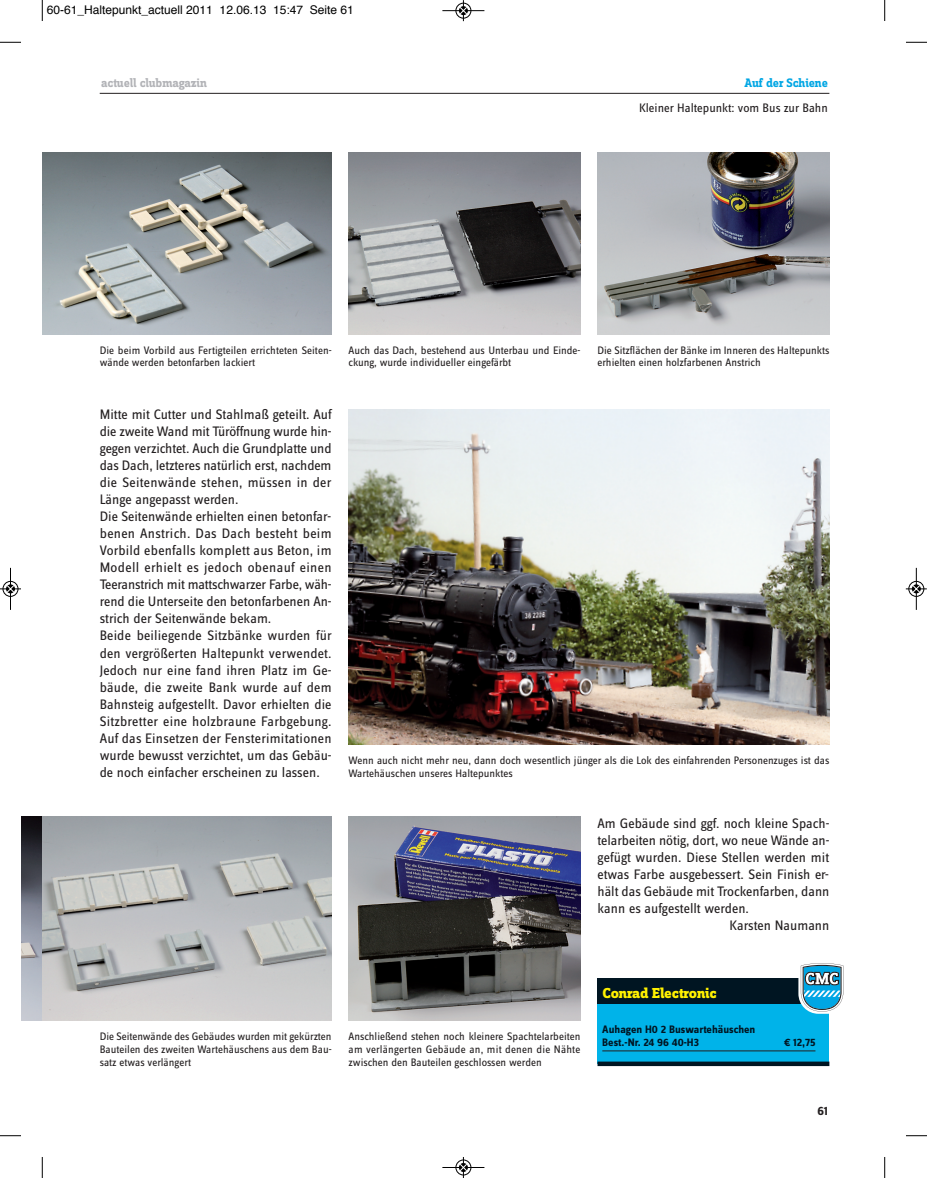
<style>
.page{position:relative;width:927px;height:1178px;background:#fff}
.page>*{position:absolute;margin:0;border:0;box-sizing:border-box;transform-origin:0 0}
.t1{font:800 15px "Zine Slab Dis";letter-spacing:-.01em;color:#fff101}
.t2{font:14.25px/17px "Zine Sans Dis";color:#231f20}
.t3{font:12.75px "Zine Sans Dis";color:#231f20}
.t4{font:700 12.75px "Zine Slab Dis";letter-spacing:-.01em;color:#b2b3b7}
.t5{font:700 12.75px "Zine Slab Dis";letter-spacing:-.005em;color:#00a6e4}
.t6{font:700 12.75px "Zine Sans Dis";color:#231f20}
.t7{font:12px "Helvetica";color:#000}
.t8{font:11.25px/12.8px "Zine Sans Dis";color:#231f20}
.t9{font:700 11.25px/13.5px "Zine Sans Dis";color:#001522}
</style>
<div class="page">
<hr style="left:100px;top:93px;width:729px;height:1px;background:#231f20">
<img style="left:42px;top:153px;width:289px;height:181px">
<img style="left:348px;top:153px;width:232px;height:181px">
<img style="left:597px;top:153px;width:232px;height:181px">
<img style="left:21px;top:816px;width:21px;height:204px">
<svg style="left:42px;top:816px;width:289px;height:204px;background:#b6b8b9"></svg>
<img style="left:348px;top:816px;width:232px;height:204px">
<img style="left:348px;top:409px;width:481px;height:335px">
<div style="left:597px;top:978px;width:232px;height:85px;background:#00b3e9"></div>
<div style="left:597px;top:978px;width:232px;height:26px;background:#001522"></div>
<hr style="left:602px;top:1050px;width:213px;height:1px;background:#231f20">
<svg style="left:597px;top:1061px;width:232px;height:4px"></svg>
<div style="left:798px;top:953px;width:49px;height:60px;background:#fff;border-radius:20px"></div>
<svg style="left:800px;top:963px;width:43px;height:48px"></svg>
<svg style="left:42px;top:0;width:1px;height:21px"></svg>
<svg style="left:0;top:42px;width:21px;height:1px"></svg>
<svg style="left:884px;top:0;width:1px;height:21px"></svg>
<svg style="left:906px;top:42px;width:20px;height:1px"></svg>
<svg style="left:42px;top:1157px;width:1px;height:20px"></svg>
<svg style="left:0;top:1135px;width:21px;height:1px"></svg>
<svg style="left:884px;top:1157px;width:1px;height:20px"></svg>
<svg style="left:906px;top:1135px;width:20px;height:1px"></svg>
<div style="left:455px;top:3px;width:16px;height:16px;border:1px solid #fff;border-radius:50%"></div>
<hr style="left:442px;top:10px;width:42px;height:1px;background:#000">
<div style="left:455px;top:3px;width:16px;height:15px;border:1px solid #000;border-radius:50%"></div>
<svg style="left:459px;top:0;width:8px;height:21px"></svg>
<div style="left:455px;top:1159px;width:16px;height:16px;border:1px solid #fff;border-radius:50%"></div>
<hr style="left:442px;top:1167px;width:42px;height:1px;background:#000">
<div style="left:455px;top:1159px;width:16px;height:15px;border:1px solid #000;border-radius:50%"></div>
<svg style="left:459px;top:1157px;width:8px;height:20px"></svg>
<div style="left:3px;top:581px;width:15px;height:16px;border:1px solid #fff;border-radius:50%"></div>
<hr style="left:10px;top:568px;width:1px;height:42px;background:#000">
<div style="left:3px;top:581px;width:15px;height:15px;border:1px solid #000;border-radius:50%"></div>
<svg style="left:0;top:585px;width:21px;height:7px"></svg>
<div style="left:908px;top:581px;width:16px;height:16px;border:1px solid #fff;border-radius:50%"></div>
<hr style="left:915px;top:568px;width:1px;height:42px;background:#000">
<div style="left:908px;top:581px;width:15px;height:15px;border:1px solid #000;border-radius:50%"></div>
<svg style="left:905px;top:585px;width:21px;height:7px"></svg>
<p class="t7" style="left:47px;top:4px;width:308px">60-61_Haltepunkt_actuell 2011 12.06.13 15:47 Seite 61</p>
<p class="t4" style="left:101px;top:78px;width:107px">actuell clubmagazin</p>
<p class="t5" style="left:744px;top:78px;width:85px">Auf der Schiene</p>
<p class="t3" style="left:639px;top:103px;width:190px">Kleiner Haltepunkt: vom Bus zur Bahn</p>
<p class="t8" style="left:100px;top:344px;width:233px">Die beim Vorbild aus Fertigteilen errichteten Seiten&shy;wände werden betonfarben lackiert</p>
<p class="t8" style="left:348px;top:344px;width:233px">Auch das Dach, bestehend aus Unterbau und Einde&shy;ckung, wurde individueller eingefärbt</p>
<p class="t8" style="left:597px;top:344px;width:233px">Die Sitzflächen der Bänke im Inneren des Haltepunkts erhielten einen holzfarbenen Anstrich</p>
<p class="t2" style="left:100px;top:407px;width:234px">Mitte mit Cutter und Stahlmaß geteilt. Auf die zweite Wand mit Türöffnung wurde hin&shy;gegen verzichtet. Auch die Grundplatte und das Dach, letzteres natürlich erst, nachdem die Seitenwände stehen, müssen in der Länge angepasst werden.<br>Die Seitenwände erhielten einen betonfar&shy;benen Anstrich. Das Dach besteht beim Vorbild ebenfalls komplett aus Beton, im Modell erhielt es jedoch obenauf einen Teeranstrich mit mattschwarzer Farbe, wäh&shy;rend die Unterseite den betonfarbenen An&shy;strich der Seitenwände bekam.<br>Beide beiliegende Sitzbänke wurden für den vergrößerten Haltepunkt verwendet.<br>Jedoch nur eine fand ihren Platz im Ge&shy;bäude, die zweite Bank wurde auf dem Bahnsteig aufgestellt. Davor erhielten die Sitzbretter eine holzbraune Farbgebung.<br>Auf das Einsetzen der Fensterimitationen wurde bewusst verzichtet, um das Gebäu&shy;de noch einfacher erscheinen zu lassen.</p>
<p class="t8" style="left:348px;top:754px;width:482px">Wenn auch nicht mehr neu, dann doch wesentlich jünger als die Lok des einfahrenden Personenzuges ist das<br>Wartehäuschen unseres Haltepunktes</p>
<p class="t2" style="left:597px;top:815px;width:233px">Am Gebäude sind ggf. noch kleine Spach-</p>
<p class="t2" style="left:597px;top:832px;width:233px">telarbeiten nötig, dort, wo neue Wände an-</p>
<p class="t2" style="left:597px;top:849px;width:233px">gefügt wurden. Diese Stellen werden mit</p>
<p class="t2" style="left:597px;top:866px;width:233px">etwas Farbe ausgebessert. Sein Finish er-</p>
<p class="t2" style="left:597px;top:883px;width:233px">hält das Gebäude mit Trockenfarben, dann</p>
<p class="t2" style="left:597px;top:900px;width:153px">kann es aufgestellt werden.</p>
<p class="t2" style="left:729px;top:917px;width:101px">Karsten Naumann</p>
<p class="t1" style="left:602px;top:987px;width:115px">Conrad Electronic</p>
<p class="t8" style="left:100px;top:1031px;width:233px;text-align:justify">Die Seitenwände des Gebäudes wurden mit gekürzten Bauteilen des zweiten Wartehäuschens aus dem Bau&shy;satz etwas verlängert</p>
<p class="t8" style="left:348px;top:1031px;width:233px;text-align:justify">Anschließend stehen noch kleinere Spachtelarbeiten am verlängerten Gebäude an, mit denen die Nähte zwischen den Bauteilen geschlossen werden</p>
<p class="t9" style="left:602px;top:1023px;width:155px">Auhagen H0 2 Buswartehäuschen<br>Best.-Nr. 24 96 40-H3</p>
<p class="t9" style="left:784px;top:1036px;width:33px">€ 12,75</p>
<p class="t6" style="left:817px;top:1106px;width:12px">61</p>
</div>
